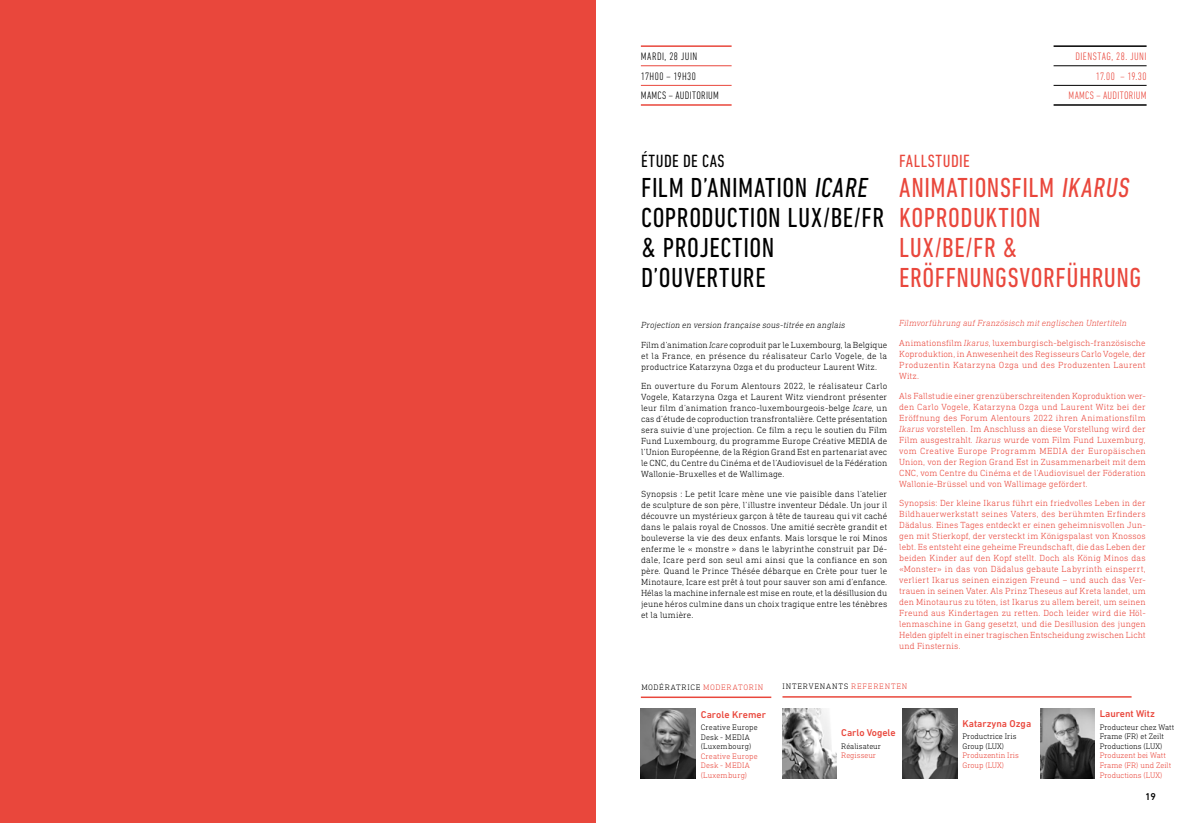
<style>
.page{position:relative;width:1191px;height:823px;background:#fff}
.page>*{position:absolute;margin:0;border:0;box-sizing:border-box;transform-origin:0 0}
.t1{font:condensed 28px/30px "DIN Next LT Pro";letter-spacing:.02em;color:#000}
.t2{font:condensed 28px/30px "DIN Next LT Pro";letter-spacing:.02em;color:#e9473c}
.t3{font:condensed 18px "DIN Next LT Pro";letter-spacing:.035em;color:#000}
.t4{font:condensed 18px "DIN Next LT Pro";letter-spacing:.03em;color:#e9473c}
.t5{font:300 condensed 11px "DIN Next LT Pro";letter-spacing:.035em;color:#e9473c}
.t6{font:300 condensed 11px "DIN Next LT Pro";letter-spacing:.035em;color:#000}
.t7{font:500 10px "DIN Next LT Pro";color:#e9473c}
.t8{font:500 10px "DIN Next LT Pro";color:#000}
.t9{font:300 9px/11px "DIN Next Slab Pro";letter-spacing:.01em;color:#e9473c;text-align:justify}
.t10{font:300 9px/11px "DIN Next Slab Pro";letter-spacing:.01em;color:#000;text-align:justify}
.t11{font:italic 300 9px "DIN Next Slab Pro";letter-spacing:.005em;color:#e9473c}
.t12{font:italic 300 9px "DIN Next Slab Pro";letter-spacing:.005em;color:#000}
.DE{font:300 8px/9.6px "DIN Next Slab Pro";color:#000}
.DE-2{font:300 8px/9.6px "DIN Next Slab Pro";color:#e9473c}
.DE-3{font:300 8px "DIN Next Slab Pro";letter-spacing:.1em;color:#000}
.DE-4{font:300 8px "DIN Next Slab Pro";letter-spacing:.08em;color:#000}
.s1{font-style:italic}
.s2{color:#e9473c}
</style>
<div class="page">
<hr style="left:641px;top:45px;width:90px;height:2px;background:#e9473c">
<hr style="left:641px;top:65px;width:90px;height:1px;background:#e9473c">
<hr style="left:641px;top:85px;width:90px;height:1px;background:#e9473c">
<hr style="left:641px;top:104px;width:90px;height:2px;background:#e9473c">
<hr style="left:641px;top:696px;width:130px;height:1px;background:#e9473c">
<hr style="left:782px;top:695px;width:349px;height:2px;background:#e9473c">
<img style="left:782px;top:708px;width:54px;height:69px">
<img style="left:903px;top:708px;width:54px;height:69px">
<img style="left:1040px;top:708px;width:54px;height:69px">
<img style="left:641px;top:708px;width:54px;height:70px">
<hr style="left:1053px;top:45px;width:93px;height:2px;background:#000">
<hr style="left:1053px;top:104px;width:93px;height:2px;background:#000">
<hr style="left:1053px;top:65px;width:93px;height:1px;background:#000">
<hr style="left:1053px;top:85px;width:93px;height:1px;background:#000">
<div style="left:0;top:0;width:595px;height:822px;background:#e9473c"></div>
<p class="t6" style="left:641px;top:50px;width:58px">MARDI, 28 JUIN</p>
<p class="t6" style="left:641px;top:70px;width:57px">17H00 – 19H30</p>
<p class="t6" style="left:641px;top:89px;width:80px">MAMCS – AUDITORIUM</p>
<p class="t5" style="left:1075px;top:50px;width:73px">DIENSTAG, 28. JUNI</p>
<p class="t5" style="left:1096px;top:70px;width:52px">17.00 – 19.30</p>
<p class="t5" style="left:1068px;top:89px;width:80px">MAMCS – AUDITORIUM</p>
<p class="t3" style="left:641px;top:150px;width:85px">ÉTUDE DE CAS</p>
<p class="t1" style="left:641px;top:172px;width:231px">FILM D’ANIMATION ICARE</p>
<p class="t1" style="left:641px;top:202px;width:244px">COPRODUCTION LUX/BE/FR</p>
<p class="t1" style="left:641px;top:232px;width:135px">&amp; PROJECTION<br>D’OUVERTURE</p>
<p class="t4" style="left:899px;top:150px;width:72px">FALLSTUDIE</p>
<p class="t2" style="left:899px;top:172px;width:235px">ANIMATIONSFILM IKARUS</p>
<p class="t2" style="left:899px;top:202px;width:243px">KOPRODUKTION<br>LUX/BE/FR &amp;<br>ERÖFFNUNGSVORFÜHRUNG</p>
<p class="t12" style="left:641px;top:319px;width:206px">Projection en version française sous-titrée en anglais</p>
<p class="t10" style="left:641px;top:338px;width:248px">Film d’animation <span class="s1">Icare</span> coproduit par le Luxembourg, la Belgique et la France, en présence du réalisateur Carlo Vogele, de la productrice Katarzyna Ozga et du producteur Laurent Witz.</p>
<p class="t10" style="left:641px;top:380px;width:248px">En ouverture du Forum Alentours 2022, le réalisateur Carlo Vogele, Katarzyna Ozga et Laurent Witz viendront présenter leur film d’animation franco-luxembourgeois-belge <span class="s1">Icare</span>, un cas d’étude de coproduction transfrontalière. Cette présentation sera suivie d’une projection. Ce film a reçu le soutien du Film Fund Luxembourg, du programme Europe Créative MEDIA de l’Union Européenne, de la Région Grand Est en partenariat avec le CNC, du Centre du Cinéma et de l’Audiovisuel de la Fédération Wallonie-Bruxelles et de Wallimage.</p>
<p class="t10" style="left:641px;top:487px;width:248px">Synopsis : Le petit Icare mène une vie paisible dans l’atelier de sculpture de son père, l’illustre inventeur Dédale. Un jour il découvre un mystérieux garçon à tête de taureau qui vit caché dans le palais royal de Cnossos. Une amitié secrète grandit et bouleverse la vie des deux enfants. Mais lorsque le roi Minos enferme le « monstre » dans le labyrinthe construit par Dé&shy;dale, Icare perd son seul ami ainsi que la confiance en son père. Quand le Prince Thésée débarque en Crète pour tuer le Minotaure, Icare est prêt à tout pour sauver son ami d’enfance.<br>Hélas la machine infernale est mise en route, et la désillusion du jeune héros culmine dans un choix tragique entre les ténèbres et la lumière.</p>
<p class="t11" style="left:899px;top:318px;width:229px">Filmvorführung auf Französisch mit englischen Untertiteln</p>
<p class="t9" style="left:899px;top:337px;width:248px">Animationsfilm <span class="s1">Ikarus</span>, luxemburgisch-belgisch-französische Koproduktion, in Anwesenheit des Regisseurs Carlo Vogele, der Produzentin Katarzyna Ozga und des Produzenten Laurent Witz.</p>
<p class="t9" style="left:899px;top:389px;width:248px">Als Fallstudie einer grenzüberschreitenden Koproduktion wer&shy;den Carlo Vogele, Katarzyna Ozga und Laurent Witz bei der Eröffnung des Forum Alentours 2022 ihren Animationsfilm <span class="s1">Ikarus</span> vorstellen. Im Anschluss an diese Vorstellung wird der Film ausgestrahlt. <span class="s1">Ikarus</span> wurde vom Film Fund Luxemburg, vom Creative Europe Programm MEDIA der Europäischen Union, von der Region Grand Est in Zusammenarbeit mit dem CNC, vom Centre du Cinéma et de l’Audiovisuel der Föderation Wallonie-Brüssel und von Wallimage gefördert.</p>
<p class="t9" style="left:899px;top:497px;width:248px">Synopsis: Der kleine Ikarus führt ein friedvolles Leben in der Bildhauerwerkstatt seines Vaters, des berühmten Erfinders Dädalus. Eines Tages entdeckt er einen geheimnisvollen Jun&shy;gen mit Stierkopf, der versteckt im Königspalast von Knossos lebt. Es entsteht eine geheime Freundschaft, die das Leben der beiden Kinder auf den Kopf stellt. Doch als König Minos das «Monster» in das von Dädalus gebaute Labyrinth einsperrt, verliert Ikarus seinen einzigen Freund – und auch das Ver&shy;trauen in seinen Vater. Als Prinz Theseus auf Kreta landet, um den Minotaurus zu töten, ist Ikarus zu allem bereit, um seinen Freund aus Kindertagen zu retten. Doch leider wird die Höl&shy;lenmaschine in Gang gesetzt, und die Desillusion des jungen Helden gipfelt in einer tragischen Entscheidung zwischen Licht und Finsternis.</p>
<p class="DE-4" style="left:641px;top:682px;width:124px">MODÉRATRICE <span class="s2">MODERATORIN</span></p>
<p class="t7" style="left:701px;top:708px;width:67px">Carole Kremer</p>
<p class="DE" style="left:701px;top:722px;width:58px">Creative Europe<br>Desk - MEDIA (Luxembourg)</p>
<p class="DE-2" style="left:701px;top:750px;width:58px">Creative Europe<br>Desk - MEDIA (Luxemburg)</p>
<p class="DE-3" style="left:782px;top:681px;width:126px">INTERVENANTS <span class="s2">REFERENTEN</span></p>
<p class="t7" style="left:841px;top:726px;width:56px">Carlo Vogele</p>
<p class="DE" style="left:841px;top:740px;width:41px">Réalisateur</p>
<p class="DE-2" style="left:841px;top:750px;width:36px">Regisseur</p>
<p class="t7" style="left:962px;top:717px;width:70px">Katarzyna Ozga</p>
<p class="DE" style="left:962px;top:731px;width:55px">Productrice Iris<br>Group (LUX)</p>
<p class="DE-2" style="left:962px;top:750px;width:58px">Produzentin Iris<br>Group (LUX)</p>
<p class="t7" style="left:1099px;top:707px;width:57px">Laurent Witz</p>
<p class="DE" style="left:1099px;top:721px;width:76px">Producteur chez Watt<br>Frame (FR) et Zeilt<br>Productions (LUX)</p>
<p class="DE-2" style="left:1099px;top:750px;width:73px">Produzent bei Watt<br>Frame (FR) und Zeilt<br>Productions (LUX)</p>
<p class="t8" style="left:1145px;top:790px;width:12px">19</p>
</div>
